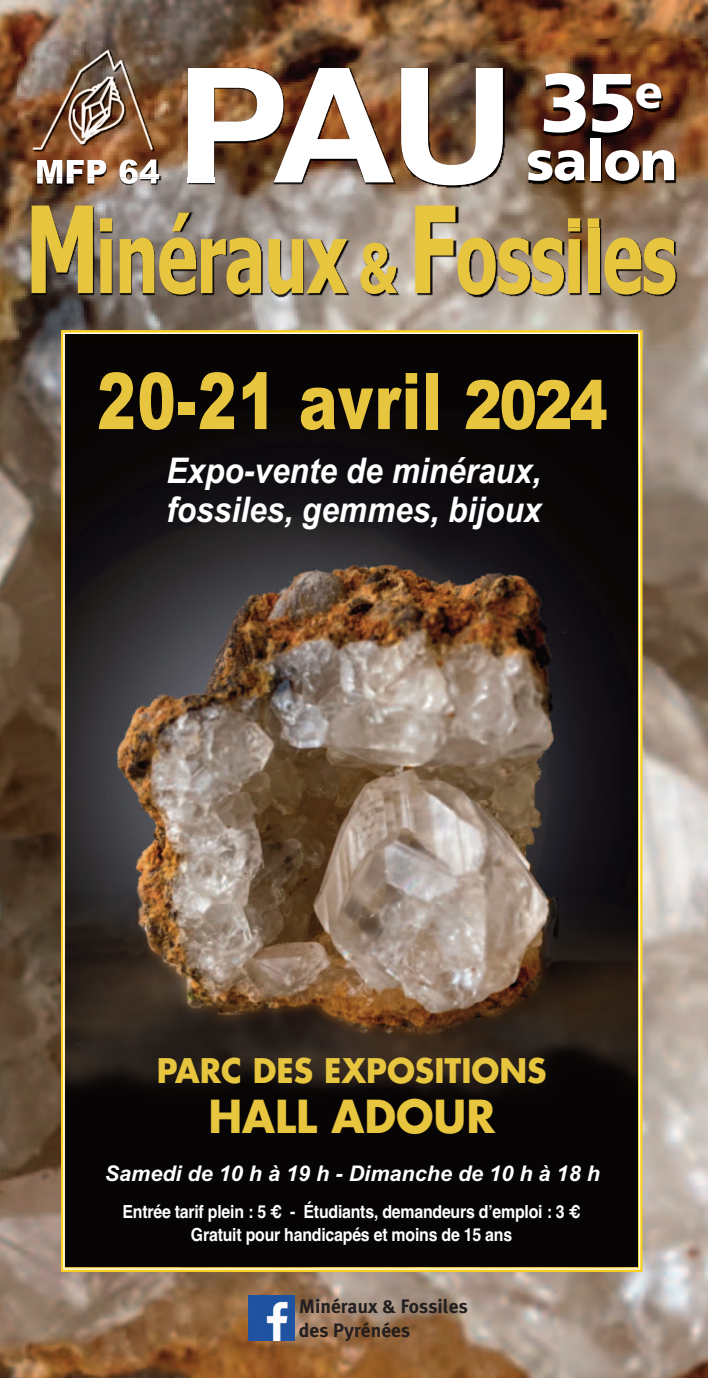
<style>
.page{position:relative;width:708px;height:1378px;background:#fff}
.page>*{position:absolute;margin:0;border:0;box-sizing:border-box;transform-origin:0 0}
.t1{font:700 98.55px "Tahoma";letter-spacing:-.015em;color:#e8c53e;scale:.69 1}
.t2{font:900 82.58px "Frutiger LT";color:#fff}
.t3{font:900 78.3px "Arial";letter-spacing:.025em;color:#e8c53e;scale:.74 1}
.t4{font:900 56.48px "Frutiger LT";letter-spacing:-.025em;color:#fff}
.t5{font:700 44.1px "Futura";color:#e8c53e;scale:.96 1}
.t6{font:italic 700 35.32px/38.7px "Arial";color:#fff;scale:.89 1}
.t7{font:700 33.07px "Futura";color:#e8c53e;scale:.96 1}
.t8{font:italic 700 21.6px "Arial";color:#fff}
.t9{font:700 19.35px/23.4px "Meta Plus";color:#231f20}
.t10{font:700 18px/23.6px "Helvetica";letter-spacing:-.015em;color:#fff;text-align:center;scale:.88 1}
.s1{font-size:120.38px}
.s2{font-family:"Frutiger LT";font-weight:900;font-size:70.88px}
.s3{font-size:67.73px}
</style>
<div class="page">
<img style="left:0;top:0;width:708px;height:1378px">
<img style="left:182px;top:62px;width:299px;height:90px">
<img style="left:168px;top:152px;width:20px;height:25px">
<img style="left:17px;top:42px;width:151px;height:135px">
<img style="left:37px;top:159px;width:122px;height:18px">
<img style="left:22px;top:47px;width:135px;height:110px">
<img style="left:27px;top:152px;width:130px;height:5px">
<img style="left:66px;top:348px;width:571px;height:918px">
<img style="left:0;top:177px;width:708px;height:171px">
<img style="left:61px;top:330px;width:581px;height:18px">
<img style="left:182px;top:177px;width:299px;height:18px">
<div style="left:66px;top:335px;width:571px;height:13px;background:#070504"></div>
<img style="left:481px;top:39px;width:227px;height:189px">
<svg style="left:188px;top:68px;width:315px;height:117px"></svg>
<img style="left:568px;top:218px;width:31px;height:10px">
<img style="left:249px;top:1295px;width:46px;height:46px">
<h2 class="t2" style="left:540px;top:70px;width:125px">35<sup>e</sup></h2>
<h3 class="t4" style="left:526px;top:138px;width:153px">salon</h3>
<h1 class="t1" style="left:25px;top:201px;width:945px"><span class="s1">M</span>inéraux <span class="s2">&amp;</span> <span class="s1">F</span>ossiles</h1>
<h3 class="t3" style="left:97px;top:356px;width:691px">20-21 avril <span class="s3">2024</span></h3>
<h3 class="t6" style="left:166px;top:451px;width:423px">Expo-vente de minéraux, fossiles, gemmes, bijoux</h3>
<h3 class="t7" style="left:157px;top:1055px;width:408px">PARC DES EXPOSITIONS</h3>
<h3 class="t5" style="left:208px;top:1096px;width:300px">HALL ADOUR</h3>
<p class="t8" style="left:105px;top:1161px;width:497px">Samedi de 10 h à 19 h - Dimanche de 10 h à 18 h</p>
<p class="t10" style="left:122px;top:1199px;width:522px">Entrée tarif plein : 5 € - Étudiants, demandeurs d’emploi : 3 €<br>Gratuit pour handicapés et moins de 15 ans</p>
<p class="t10" style="left:125px;top:1199px;width:522px">Entrée tarif plein : 5 € - Étudiants, demandeurs d’emploi : 3 €<br>Gratuit pour handicapés et moins de 15 ans</p>
<p class="t9" style="left:299px;top:1295px;width:171px">Minéraux &amp; Fossiles des Pyrénées</p>
</div>
